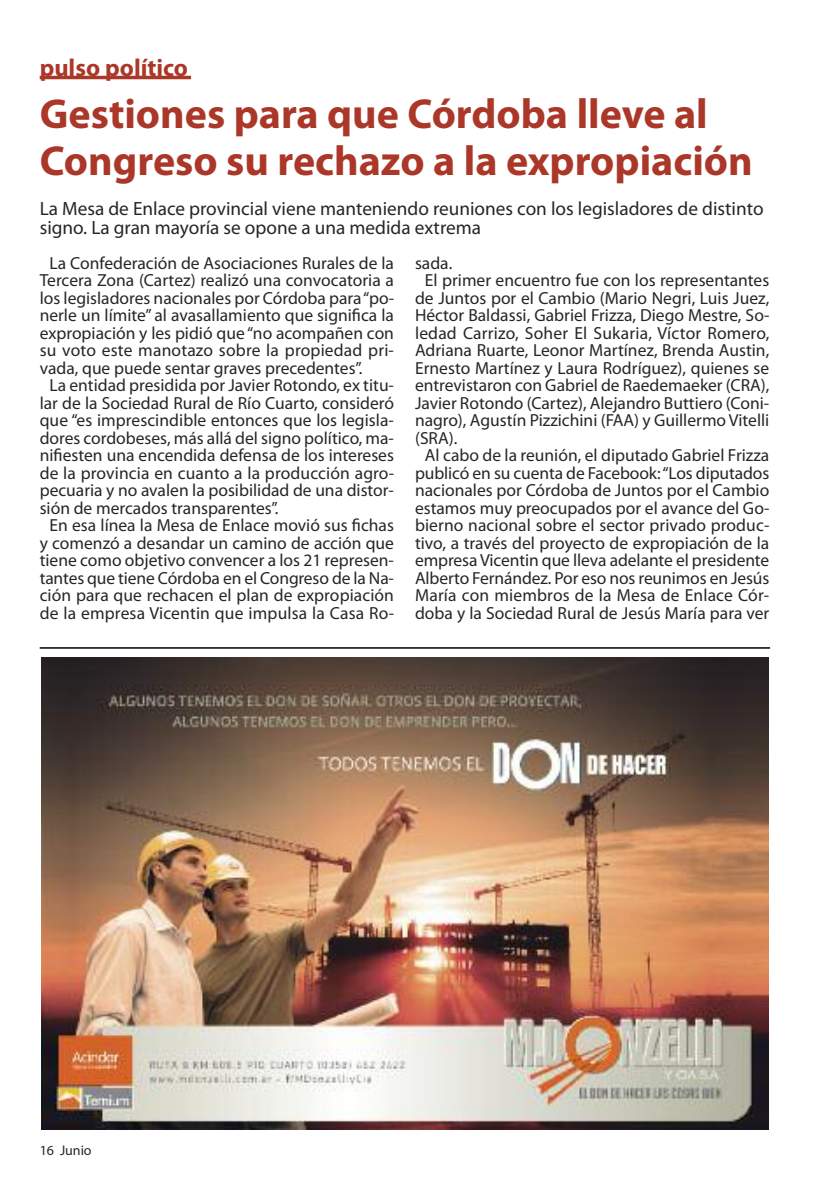
<style>
.page{position:relative;width:819px;height:1191px;background:#fff}
.page>*{position:absolute;margin:0;border:0;box-sizing:border-box;transform-origin:0 0}
.t1{font:700 42px/47.2px "Myriad Pro";color:#ab3729}
.t2{font:700 24.5px "Myriad Pro";color:#ab3729}
.t3{font:19.25px/19.2px "Myriad Pro";color:#272627}
.t4{font:17.5px "Myriad Pro";color:#272627}
.t5{font:14px "Myriad Pro";color:#272627}
</style>
<div class="page">
<hr style="left:40px;top:647px;width:730px;height:2px;background:#272627">
<img style="left:41px;top:658px;width:727px;height:471px">
<hr style="left:40px;top:76px;width:151px;height:3px;background:#ab3729">
<h2 class="t2" style="left:40px;top:59px;width:150px">pulso político</h2>
<h1 class="t1" style="left:40px;top:94px;width:714px">Gestiones para que Córdoba lleve al<br>Congreso su rechazo a la expropiación</h1>
<p class="t3" style="left:40px;top:201px;width:725px">La Mesa de Enlace provincial viene manteniendo reuniones con los legisladores de distinto signo. La gran mayoría se opone a una medida extrema</p>
<p class="t4" style="left:50px;top:256px;width:346px">La Confederación de Asociaciones Rurales de la</p>
<p class="t4" style="left:40px;top:274px;width:356px">Tercera Zona (Cartez) realizó una convocatoria a</p>
<p class="t4" style="left:40px;top:291px;width:356px">los legisladores nacionales por Córdoba para“po-</p>
<p class="t4" style="left:40px;top:309px;width:356px">nerle un límite” al avasallamiento que significa la</p>
<p class="t4" style="left:40px;top:326px;width:356px">expropiación y les pidió que “no acompañen con</p>
<p class="t4" style="left:40px;top:344px;width:356px">su voto este manotazo sobre la propiedad pri-</p>
<p class="t4" style="left:40px;top:361px;width:324px">vada, que puede sentar graves precedentes”.</p>
<p class="t4" style="left:50px;top:379px;width:346px">La entidad presidida por Javier Rotondo, ex titu-</p>
<p class="t4" style="left:40px;top:396px;width:356px">lar de la Sociedad Rural de Río Cuarto, consideró</p>
<p class="t4" style="left:40px;top:414px;width:356px">que “es imprescindible entonces que los legisla-</p>
<p class="t4" style="left:40px;top:431px;width:356px">dores cordobeses, más allá del signo político, ma-</p>
<p class="t4" style="left:40px;top:449px;width:356px">nifiesten una encendida defensa de los intereses</p>
<p class="t4" style="left:40px;top:466px;width:356px">de la provincia en cuanto a la producción agro-</p>
<p class="t4" style="left:40px;top:484px;width:356px">pecuaria y no avalen la posibilidad de una distor-</p>
<p class="t4" style="left:40px;top:501px;width:240px">sión de mercados transparentes”.</p>
<p class="t4" style="left:50px;top:519px;width:346px">En esa línea la Mesa de Enlace movió sus fichas</p>
<p class="t4" style="left:40px;top:536px;width:356px">y comenzó a desandar un camino de acción que</p>
<p class="t4" style="left:40px;top:554px;width:356px">tiene como objetivo convencer a los 21 represen-</p>
<p class="t4" style="left:40px;top:571px;width:356px">tantes que tiene Córdoba en el Congreso de la Na-</p>
<p class="t4" style="left:40px;top:589px;width:356px">ción para que rechacen el plan de expropiación</p>
<p class="t4" style="left:40px;top:606px;width:356px">de la empresa Vicentin que impulsa la Casa Ro-</p>
<p class="t4" style="left:415px;top:256px;width:39px">sada.</p>
<p class="t4" style="left:425px;top:274px;width:346px">El primer encuentro fue con los representantes</p>
<p class="t4" style="left:415px;top:291px;width:356px">de Juntos por el Cambio (Mario Negri, Luis Juez,</p>
<p class="t4" style="left:415px;top:309px;width:356px">Héctor Baldassi, Gabriel Frizza, Diego Mestre, So-</p>
<p class="t4" style="left:415px;top:326px;width:356px">ledad Carrizo, Soher El Sukaria, Víctor Romero,</p>
<p class="t4" style="left:415px;top:344px;width:356px">Adriana Ruarte, Leonor Martínez, Brenda Austin,</p>
<p class="t4" style="left:415px;top:361px;width:356px">Ernesto Martínez y Laura Rodríguez), quienes se</p>
<p class="t4" style="left:415px;top:379px;width:356px">entrevistaron con Gabriel de Raedemaeker (CRA),</p>
<p class="t4" style="left:415px;top:396px;width:356px">Javier Rotondo (Cartez), Alejandro Buttiero (Coni-</p>
<p class="t4" style="left:415px;top:414px;width:356px">nagro), Agustín Pizzichini (FAA) y Guillermo Vitelli</p>
<p class="t4" style="left:415px;top:431px;width:44px">(SRA).</p>
<p class="t4" style="left:425px;top:449px;width:346px">Al cabo de la reunión, el diputado Gabriel Frizza</p>
<p class="t4" style="left:415px;top:466px;width:356px">publicó en su cuenta de Facebook:“Los diputados</p>
<p class="t4" style="left:415px;top:484px;width:356px">nacionales por Córdoba de Juntos por el Cambio</p>
<p class="t4" style="left:415px;top:501px;width:356px">estamos muy preocupados por el avance del Go-</p>
<p class="t4" style="left:415px;top:519px;width:356px">bierno nacional sobre el sector privado produc-</p>
<p class="t4" style="left:415px;top:536px;width:356px">tivo, a través del proyecto de expropiación de la</p>
<p class="t4" style="left:415px;top:554px;width:356px">empresa Vicentin que lleva adelante el presidente</p>
<p class="t4" style="left:415px;top:571px;width:356px">Alberto Fernández. Por eso nos reunimos en Jesús</p>
<p class="t4" style="left:415px;top:589px;width:356px">María con miembros de la Mesa de Enlace Cór-</p>
<p class="t4" style="left:415px;top:606px;width:356px">doba y la Sociedad Rural de Jesús María para ver</p>
<p class="t5" style="left:40px;top:1145px;width:53px">16 Junio</p>
</div>
